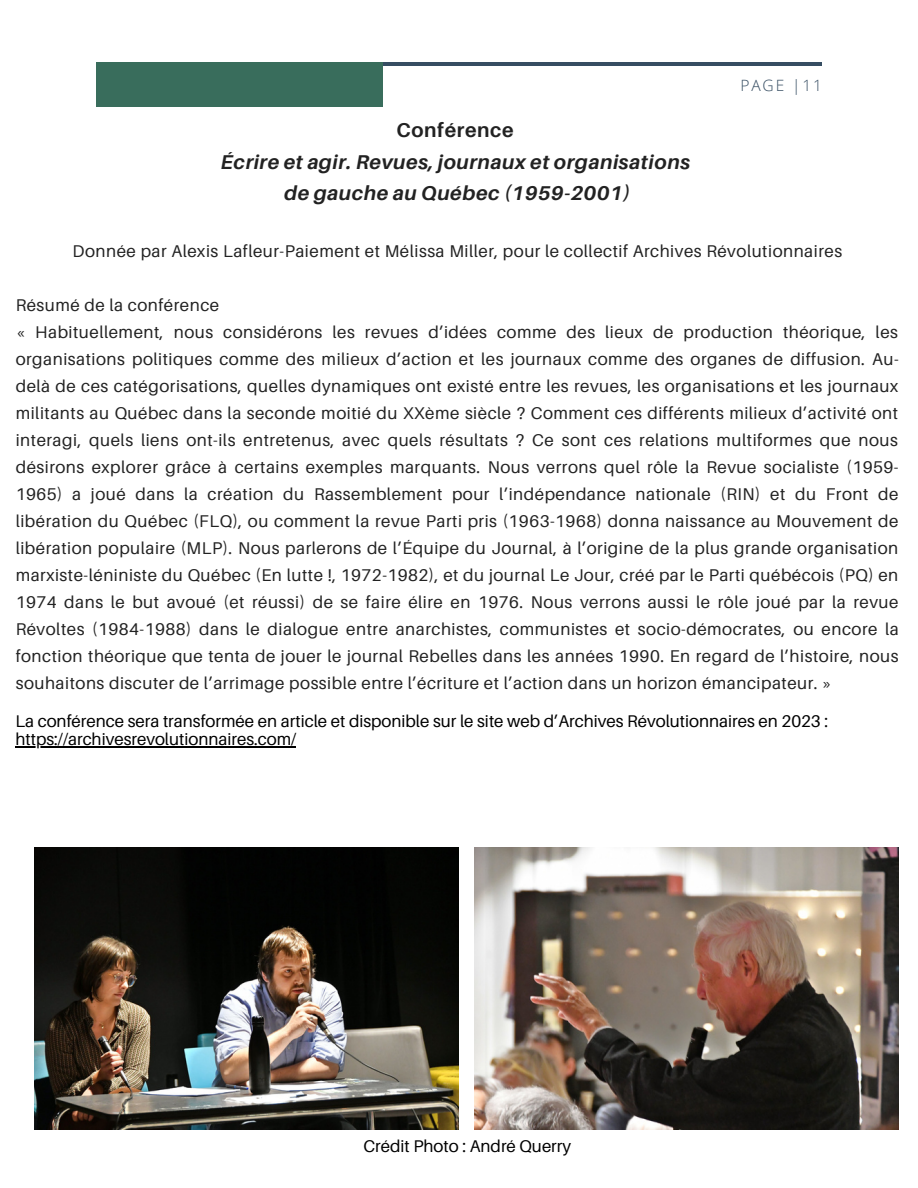
<style>
.page{position:relative;width:918px;height:1188px;background:#fff}
.page>*{position:absolute;margin:0;border:0;box-sizing:border-box;transform-origin:0 0}
.t1{font:italic 700 19.95px/31.5px "Aileron";letter-spacing:.03em;color:#222;text-align:center}
.t2{font:700 19.95px "Aileron";letter-spacing:.03em;color:#222}
.t3{font:16.95px/27px "Aileron";letter-spacing:.03em;color:#222}
.t4{font:16.95px/18px "Aileron";color:#000}
.t5{font:300 15.6px "Open Sans";letter-spacing:.12em;color:#364d62}
</style>
<div class="page">
<hr style="left:96px;top:62px;width:726px;height:4px;background:#364d62">
<div style="left:96px;top:62px;width:287px;height:44px;background:#396d5c"></div>
<img style="left:35px;top:847px;width:424px;height:283px">
<img style="left:475px;top:847px;width:424px;height:283px">
<hr style="left:15px;top:746px;width:281px;height:1px;background:#000">
<p class="t5" style="left:740px;top:74px;width:83px">PAGE |11</p>
<p class="t2" style="left:397px;top:118px;width:118px">Conférence</p>
<p class="t1" style="left:221px;top:146px;width:471px">Écrire et agir. Revues, journaux et organisations de gauche au Québec (1959-2001)</p>
<p class="t3" style="left:73px;top:237px;width:771px">Donnée par Alexis Lafleur-Paiement et Mélissa Miller, pour le collectif Archives Révolutionnaires</p>
<p class="t3" style="left:16px;top:291px;width:885px">Résumé de la conférence<br>« Habituellement, nous considérons les revues d’idées comme des lieux de production théorique, les organisations politiques comme des milieux d’action et les journaux comme des organes de diffusion. Au&shy;delà de ces catégorisations, quelles dynamiques ont existé entre les revues, les organisations et les journaux militants au Québec dans la seconde moitié du XXème siècle ? Comment ces différents milieux d’activité ont interagi, quels liens ont-ils entretenus, avec quels résultats ? Ce sont ces relations multiformes que nous désirons explorer grâce à certains exemples marquants. Nous verrons quel rôle la Revue socialiste (1959- 1965) a joué dans la création du Rassemblement pour l’indépendance nationale (RIN) et du Front de libération du Québec (FLQ), ou comment la revue Parti pris (1963-1968) donna naissance au Mouvement de libération populaire (MLP). Nous parlerons de l’Équipe du Journal, à l’origine de la plus grande organisation marxiste-léniniste du Québec (En lutte !, 1972-1982), et du journal Le Jour, créé par le Parti québécois (PQ) en 1974 dans le but avoué (et réussi) de se faire élire en 1976. Nous verrons aussi le rôle joué par la revue Révoltes (1984-1988) dans le dialogue entre anarchistes, communistes et socio-démocrates, ou encore la fonction théorique que tenta de jouer le journal Rebelles dans les années 1990. En regard de l’histoire, nous souhaitons discuter de l’arrimage possible entre l’écriture et l’action dans un horizon émancipateur. »</p>
<p class="t4" style="left:15px;top:712px;width:814px">La conférence sera transformée en article et disponible sur le site web d’Archives Révolutionnaires en 2023 : https://archivesrevolutionnaires.com/</p>
<p class="t4" style="left:363px;top:1137px;width:209px">Crédit Photo : André Querry</p>
</div>
